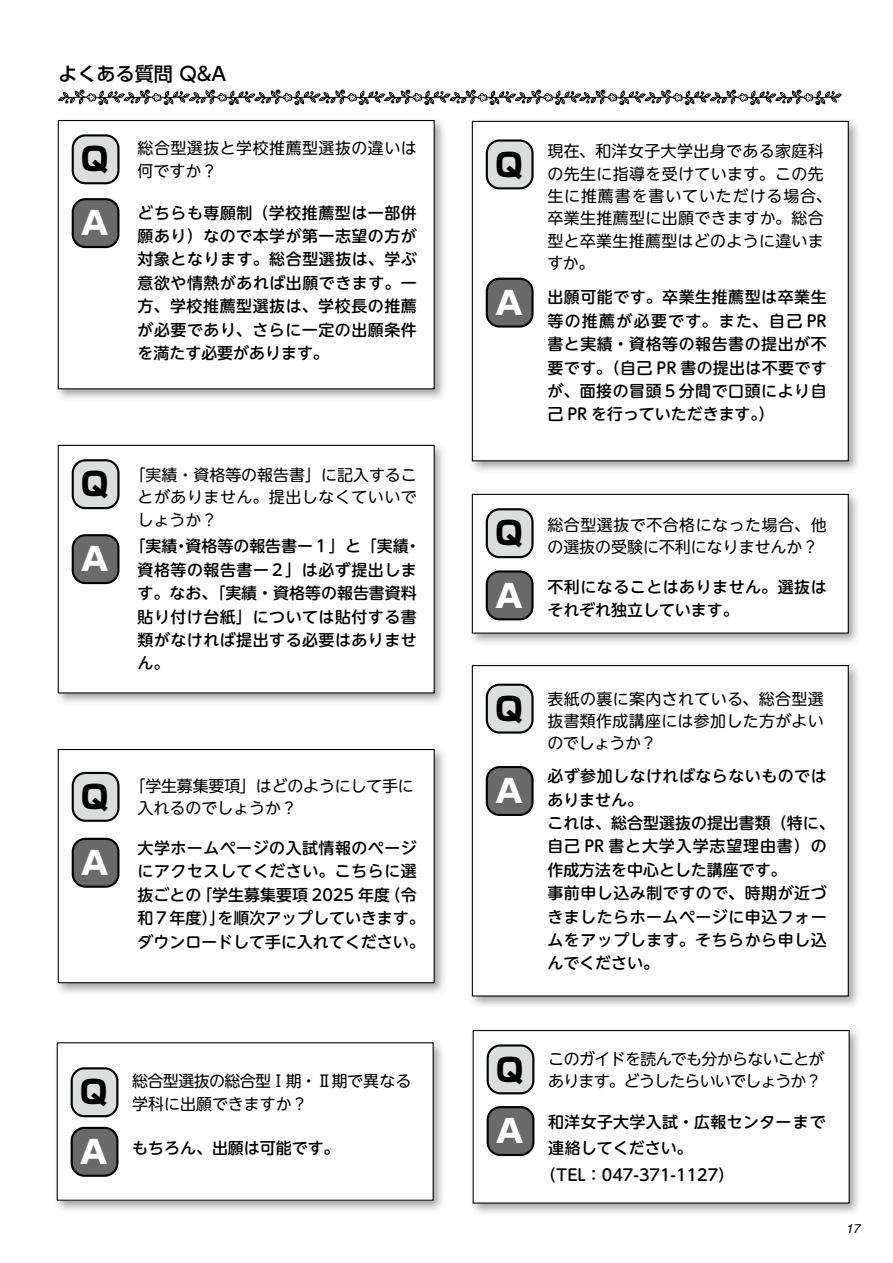
<style>
.page{position:relative;width:893px;height:1263px;background:#fff}
.page>*{position:absolute;margin:0;border:0;box-sizing:border-box;transform-origin:0 0}
.t1{font:800 31.95px "Shin Go Pro";color:#000}
.t2{font:800 31.95px "Shin Go Pro";color:#fff}
.t3{font:500 19.2px "UD Shin Go Pr 6 N";color:#000}
.t4{font:500 15.9px/23.4px "UD Shin M Go Pr 6 N";letter-spacing:.03em;color:#000}
.t5{font:15.9px/22.4px "UD Shin M Go Pr 6 N";letter-spacing:.02em;color:#000}
.t6{font:500 15.9px/23.4px "UD Shin M Go Pr 6 N";color:#000}
.t7{font:15.9px/22.4px "UD Shin M Go Pr 6 N";letter-spacing:-.04em;color:#000}
.t8{font:15.9px/22.4px "UD Shin M Go Pr 6 N";color:#000}
.t9{font:15.9px/22.4px "UD Shin M Go Pr 6 N";letter-spacing:-.02em;color:#000}
.t10{font:15.9px/22.4px "UD Shin M Go Pr 6 N";letter-spacing:-.01em;color:#000}
.t11{font:italic 12.75px "Helvetica";color:#000}
</style>
<div class="page">
<img style="left:57px;top:120px;width:387px;height:279px">
<div style="left:58px;top:121px;width:376px;height:268px;background:#fff"></div>
<div style="left:58px;top:120px;width:377px;height:269px;border:1px solid #000"></div>
<img style="left:57px;top:444px;width:386px;height:259px">
<div style="left:58px;top:445px;width:376px;height:248px;background:#fff"></div>
<div style="left:58px;top:445px;width:377px;height:248px;border:1px solid #000"></div>
<img style="left:57px;top:749px;width:387px;height:244px">
<div style="left:58px;top:749px;width:376px;height:234px;background:#fff"></div>
<div style="left:58px;top:749px;width:377px;height:234px;border:1px solid #000"></div>
<img style="left:56px;top:1042px;width:387px;height:168px">
<div style="left:57px;top:1043px;width:376px;height:157px;background:#fff"></div>
<img style="left:471px;top:493px;width:387px;height:150px">
<div style="left:472px;top:494px;width:376px;height:139px;background:#fff"></div>
<div style="left:472px;top:494px;width:377px;height:140px;border:1px solid #000"></div>
<img style="left:472px;top:1030px;width:387px;height:183px">
<div style="left:473px;top:1030px;width:376px;height:173px;background:#fff"></div>
<div style="left:473px;top:1030px;width:377px;height:173px;border:1px solid #000"></div>
<img style="left:471px;top:665px;width:387px;height:341px">
<div style="left:472px;top:665px;width:376px;height:331px;background:#fff"></div>
<div style="left:472px;top:665px;width:377px;height:331px;border:1px solid #000"></div>
<img style="left:471px;top:120px;width:387px;height:351px">
<div style="left:472px;top:121px;width:376px;height:340px;background:#fff"></div>
<div style="left:472px;top:121px;width:377px;height:340px;border:1px solid #000"></div>
<svg style="left:58px;top:89px;width:784px;height:17px"></svg>
<div style="left:73px;top:135px;width:45px;height:48px;background:#dcdddd;border-radius:13px"></div>
<div style="left:72px;top:134px;width:48px;height:50px;border:2px solid #000;border-radius:13px"></div>
<div style="left:73px;top:460px;width:45px;height:48px;background:#dcdddd;border-radius:13px"></div>
<div style="left:72px;top:459px;width:48px;height:50px;border:2px solid #000;border-radius:13px"></div>
<div style="left:73px;top:773px;width:45px;height:48px;background:#dcdddd;border-radius:13px"></div>
<div style="left:72px;top:772px;width:48px;height:50px;border:2px solid #000;border-radius:13px"></div>
<div style="left:72px;top:1068px;width:45px;height:48px;background:#dcdddd;border-radius:13px"></div>
<div style="left:71px;top:1067px;width:47px;height:50px;border:2px solid #000;border-radius:13px"></div>
<div style="left:487px;top:509px;width:45px;height:48px;background:#dcdddd;border-radius:13px"></div>
<div style="left:486px;top:508px;width:48px;height:50px;border:2px solid #000;border-radius:13px"></div>
<div style="left:488px;top:1045px;width:45px;height:48px;background:#dcdddd;border-radius:13px"></div>
<div style="left:487px;top:1044px;width:47px;height:50px;border:2px solid #000;border-radius:13px"></div>
<div style="left:487px;top:685px;width:45px;height:47px;background:#dcdddd;border-radius:13px"></div>
<div style="left:486px;top:684px;width:48px;height:50px;border:2px solid #000;border-radius:13px"></div>
<div style="left:487px;top:141px;width:45px;height:47px;background:#dcdddd;border-radius:13px"></div>
<div style="left:486px;top:139px;width:48px;height:50px;border:2px solid #000;border-radius:13px"></div>
<div style="left:73px;top:199px;width:45px;height:48px;background:#6b6a6a;border-radius:13px"></div>
<div style="left:72px;top:198px;width:48px;height:50px;border:2px solid #000;border-radius:13px"></div>
<div style="left:73px;top:535px;width:45px;height:48px;background:#6b6a6a;border-radius:13px"></div>
<div style="left:72px;top:534px;width:48px;height:50px;border:2px solid #000;border-radius:13px"></div>
<div style="left:73px;top:839px;width:45px;height:48px;background:#6b6a6a;border-radius:13px"></div>
<div style="left:72px;top:838px;width:48px;height:50px;border:2px solid #000;border-radius:13px"></div>
<div style="left:72px;top:1128px;width:45px;height:48px;background:#6b6a6a;border-radius:13px"></div>
<div style="left:71px;top:1127px;width:47px;height:50px;border:2px solid #000;border-radius:13px"></div>
<div style="left:487px;top:571px;width:45px;height:48px;background:#6b6a6a;border-radius:13px"></div>
<div style="left:486px;top:570px;width:48px;height:50px;border:2px solid #000;border-radius:13px"></div>
<div style="left:488px;top:1107px;width:45px;height:48px;background:#6b6a6a;border-radius:13px"></div>
<div style="left:487px;top:1106px;width:47px;height:50px;border:2px solid #000;border-radius:13px"></div>
<div style="left:487px;top:767px;width:45px;height:48px;background:#6b6a6a;border-radius:13px"></div>
<div style="left:486px;top:766px;width:48px;height:50px;border:2px solid #000;border-radius:13px"></div>
<div style="left:487px;top:279px;width:45px;height:47px;background:#6b6a6a;border-radius:13px"></div>
<div style="left:486px;top:278px;width:48px;height:50px;border:2px solid #000;border-radius:13px"></div>
<p class="t3" style="left:58px;top:58px;width:169px">よくある質問 Q&amp;A</p>
<h1 class="t1" style="left:81px;top:134px;width:29px">Q</h1>
<h1 class="t2" style="left:81px;top:198px;width:29px">A</h1>
<p class="t5" style="left:138px;top:136px;width:281px">総合型選抜と学校推薦型選抜の違いは何ですか？</p>
<p class="t4" style="left:138px;top:200px;width:281px;text-align:justify">どちらも専願制（学校推薦型は一部併願あり）なので本学が第一志望の方が対象となります。総合型選抜は、学ぶ意欲や情熱があれば出願できます。一方、学校推薦型選抜は、学校長の推薦が必要であり、さらに一定の出願条件を満たす必要があります。</p>
<h1 class="t1" style="left:81px;top:459px;width:29px">Q</h1>
<h1 class="t2" style="left:81px;top:534px;width:29px">A</h1>
<p class="t5" style="left:138px;top:463px;width:281px;text-align:justify;text-indent:-8px">「実績・資格等の報告書」に記入することがありません。提出しなくていいでしょうか？</p>
<p class="t4" style="left:138px;top:534px;width:297px;text-indent:-8px">「実績・資格等の報告書ー１」と「実績・資格等の報告書ー２」は必ず提出します。なお、「実績・資格等の報告書資料　貼り付け台紙」については貼付する書類がなければ提出する必要はありません。</p>
<h1 class="t1" style="left:81px;top:771px;width:29px">Q</h1>
<h1 class="t2" style="left:81px;top:837px;width:29px">A</h1>
<p class="t10" style="left:138px;top:774px;width:278px;text-indent:-8px">「学生募集要項」はどのようにして手に入れるのでしょうか？</p>
<p class="t6" style="left:138px;top:835px;width:289px">大学ホームページの入試情報のページにアクセスしてください。こちらに選抜ごとの「学生募集要項 2025 年度（令和７年度）」を順次アップしていきます。ダウンロードして手に入れてください。</p>
<h1 class="t1" style="left:80px;top:1067px;width:29px">Q</h1>
<h1 class="t2" style="left:80px;top:1126px;width:29px">A</h1>
<p class="t9" style="left:132px;top:1069px;width:281px">総合型選抜の総合型Ⅰ期・Ⅱ期で異なる学科に出願できますか？</p>
<p class="t6" style="left:132px;top:1135px;width:209px">もちろん、出願は可能です。</p>
<h1 class="t1" style="left:495px;top:139px;width:29px">Q</h1>
<h1 class="t2" style="left:495px;top:277px;width:29px">A</h1>
<p class="t5" style="left:547px;top:139px;width:286px">現在、和洋女子大学出身である家庭科の先生に指導を受けています。この先生に推薦書を書いていただける場合、卒業生推薦型に出願できますか。総合型と卒業生推薦型はどのように違いますか。</p>
<p class="t4" style="left:547px;top:285px;width:281px;text-align:justify">出願可能です。卒業生推薦型は卒業生等の推薦が必要です。また、自己 PR書と実績・資格等の報告書の提出が不要です。（自己 PR 書の提出は不要ですが、面接の冒頭５分間で口頭により自己 PR を行っていただきます。）</p>
<h1 class="t1" style="left:495px;top:508px;width:29px">Q</h1>
<h1 class="t2" style="left:495px;top:570px;width:29px">A</h1>
<p class="t8" style="left:547px;top:513px;width:281px">総合型選抜で不合格になった場合、他の選抜の受験に不利になりませんか？</p>
<p class="t4" style="left:547px;top:574px;width:281px">不利になることはありません。選抜はそれぞれ独立しています。</p>
<h1 class="t1" style="left:495px;top:683px;width:29px">Q</h1>
<h1 class="t2" style="left:495px;top:766px;width:29px">A</h1>
<p class="t5" style="left:547px;top:686px;width:278px;text-align:justify">表紙の裏に案内されている、総合型選抜書類作成講座には参加した方がよいのでしょうか？</p>
<p class="t4" style="left:547px;top:763px;width:289px">必ず参加しなければならないものではありません。<br>これは、総合型選抜の提出書類（特に、自己 PR 書と大学入学志望理由書）の作成方法を中心とした講座です。<br>事前申し込み制ですので、時期が近づきましたらホームページに申込フォームをアップします。そちらから申し込んでください。</p>
<h1 class="t1" style="left:496px;top:1044px;width:29px">Q</h1>
<h1 class="t2" style="left:496px;top:1106px;width:29px">A</h1>
<p class="t7" style="left:548px;top:1047px;width:278px">このガイドを読んでも分からないことがあります。どうしたらいいでしょうか？</p>
<p class="t4" style="left:548px;top:1109px;width:279px">和洋女子大学入試・広報センターまで</p>
<p class="t6" style="left:548px;top:1135px;width:146px">連絡してください。</p>
<p class="t6" style="left:540px;top:1162px;width:195px">（TEL：047-371-1127）</p>
<p class="t11" style="left:846px;top:1219px;width:16px">17</p>
</div>
